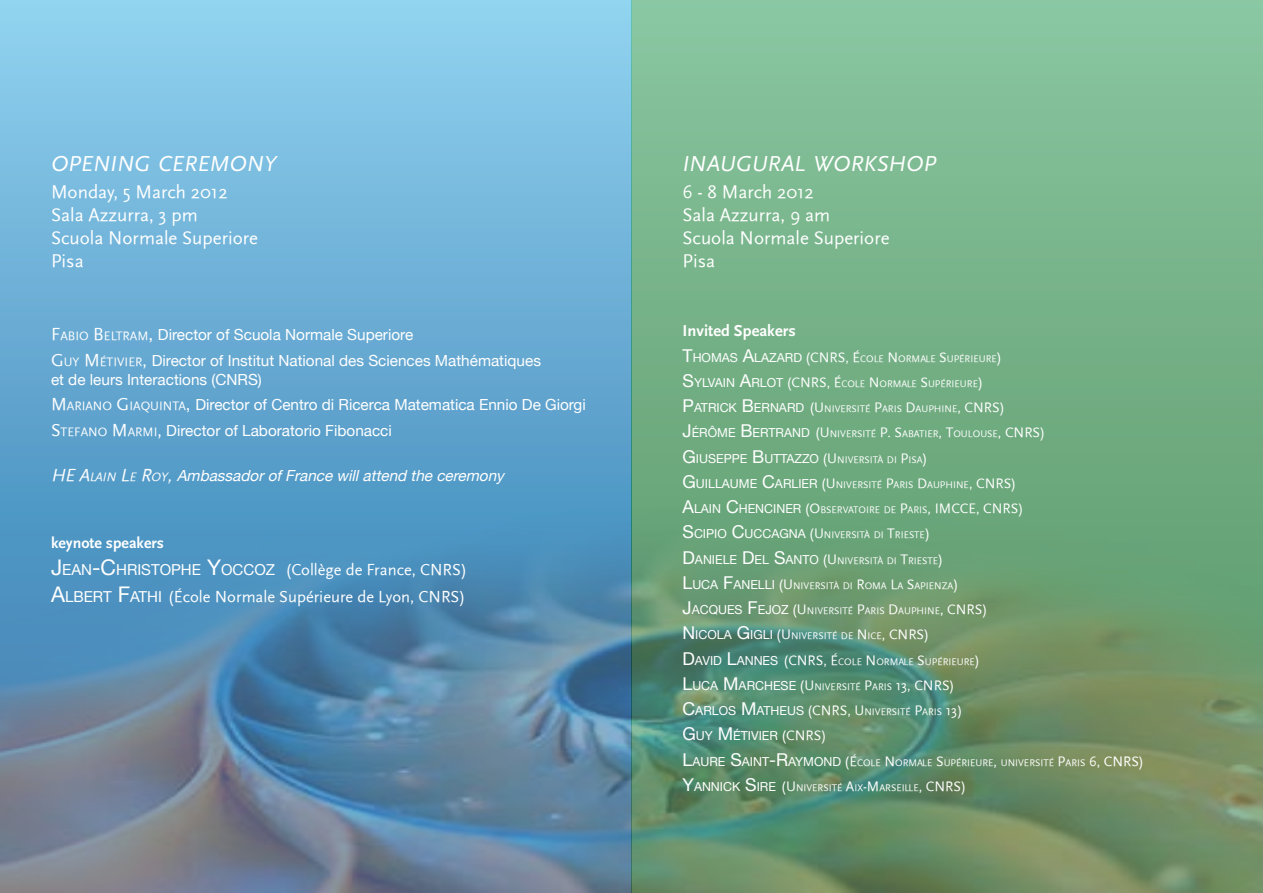
<style>
.page{position:relative;width:1263px;height:893px;background:#fff}
.page>*{position:absolute;margin:0;border:0;box-sizing:border-box;transform-origin:0 0}
.t1{font:italic 22.65px "Scala Sans";color:#fff}
.t2{font:18.9px/22.6px "Scala Sans";color:#fff}
.t3{font:16.5px/27px "Scala Sans";color:#fff}
.t4{font:700 16.5px "Scala Sans";color:#fff}
.t5{font:700 15.9px "Scala Sans";color:#fff}
.t6{font:15.3px/25.8px "Helvetica Neue";color:#fff}
.t7{font:italic 15.3px "Helvetica Neue";color:#fff}
.t8{font:12.45px "Helvetica Neue";color:#fff}
.t9{font:9.9px "Scala Sans";color:#fff}
.s1{font-family:"Scala Sans";font-size:18px}
.s2{font-family:"Scala Sans";font-size:12.6px}
.s3{font-size:17.1px}
.s4{font-family:"Helvetica Neue";font-size:21.6px}
.s5{font-family:"Helvetica Neue";font-size:15.15px}
.s6{font-family:"Helvetica Neue";font-size:17.7px}
.s7{font-family:"Helvetica Neue";font-size:12.45px}
.s8{font-size:14.1px}
.s9{font-size:17.7px}
.s10{font-family:"Scala Sans";font-size:14.1px}
.s11{font-family:"Scala Sans";font-size:9.9px}
</style>
<div class="page">
<div style="left:631px;top:0;width:632px;height:893px;background:#82bf98"></div>
<svg style="left:0;top:0;width:631px;height:231px;background:#83c5e5"></svg>
<img style="left:0;top:231px;width:1263px;height:662px">
<h1 class="t1" style="left:51px;top:151px;width:227px">OPENING CEREMONY</h1>
<h2 class="t2" style="left:51px;top:181px;width:209px">Monday, 5 March 2012<br>Sala Azzurra, 3 pm<br>Scuola Normale Superiore<br>Pisa</h2>
<h3 class="t6" style="left:51px;top:322px;width:491px"><span class="s1">F</span><span class="s2">ABIO</span> <span class="s1">B</span> <span class="s2">ELTRAM</span><span class="s3">,</span> Director of Scuola Normale Superiore<br><span class="s1">G</span><span class="s2">UY</span> <span class="s1">M</span> <span class="s2">ÉTIVIER</span><span class="s1">,</span> Director of Institut National des Sciences Mathématiques</h3>
<h3 class="t6" style="left:51px;top:366px;width:536px">et de leurs Interactions (CNRS)<br><span class="s1">M</span> <span class="s2">ARIANO</span> <span class="s1">G</span><span class="s2">IAQUINTA</span><span class="s3">,</span> Director of Centro di Ricerca Matematica Ennio De Giorgi<br><span class="s1">S</span><span class="s2">TEFANO</span> <span class="s1">M</span> <span class="s2">ARMI</span><span class="s1">,</span> Director of Laboratorio Fibonacci</h3>
<h3 class="t7" style="left:51px;top:466px;width:454px"><span class="s1">HE A</span><span class="s2">LAIN</span> <span class="s1">L</span><span class="s2">E</span> <span class="s1">R</span><span class="s2">OY</span><span class="s1">,</span> AmbassadorofFrance willattend the ceremony</h3>
<h3 class="t5" style="left:51px;top:534px;width:114px">keynote speakers</h3>
<h3 class="t3" style="left:51px;top:556px;width:417px"><span class="s4">J</span><span class="s5">EAN</span><span class="s4">-C</span><span class="s5">HRISTOPHE</span> <span class="s4">Y</span><span class="s5">OCCOZ</span> (Collège de France, CNRS)<br><span class="s4">A</span><span class="s5">LBERT</span> <span class="s4">F</span><span class="s5">ATHI</span> (École Normale Supérieure de Lyon, CNRS)</h3>
<h1 class="t1" style="left:682px;top:151px;width:255px">INAUGURAL WORKSHOP</h1>
<h2 class="t2" style="left:682px;top:181px;width:209px">6 - 8 March 2012<br>Sala Azzurra, 9 am<br>Scuola Normale Superiore<br>Pisa</h2>
<h3 class="t4" style="left:682px;top:322px;width:115px">Invited Speakers</h3>
<p class="t9" style="left:682px;top:353px;width:321px"><span class="s6">T</span><span class="s7">HOMAS</span> <span class="s6">A</span><span class="s7">LAZARD</span> <span class="s8">(CNRS, É</span>COLE <span class="s8">N</span> ORMALE <span class="s8">S</span>UPÉRIEURE<span class="s8">)</span></p>
<p class="t9" style="left:682px;top:378px;width:302px"><span class="s6">S</span><span class="s7">YLVAIN</span> <span class="s6">A</span><span class="s7">RLOT</span> <span class="s8">(CNRS, É</span>COLE <span class="s8">N</span> ORMALE <span class="s8">S</span>UPÉRIEURE<span class="s8">)</span></p>
<p class="t9" style="left:682px;top:403px;width:324px"><span class="s6">P</span><span class="s7">ATRICK</span> <span class="s6">B</span><span class="s7">ERNARD</span> <span class="s8">(U</span> NIVERSITÉ <span class="s8">P</span>ARIS <span class="s8">D</span>AUPH INE<span class="s8">, CNRS)</span></p>
<p class="t9" style="left:682px;top:429px;width:364px"><span class="s6">J</span><span class="s7">ÉRÔME</span> <span class="s6">B</span><span class="s7">ERTRAND</span> <span class="s8">(U</span> NIVERSITÉ <span class="s8">P. S</span>ABATIER<span class="s8">, T</span>OULOUSE<span class="s8">, CNRS)</span></p>
<p class="t8" style="left:682px;top:451px;width:247px"><span class="s9">G</span>IUSEPPE <span class="s9">B</span>UTTAZZO <span class="s10">(U</span> <span class="s11">NIVERSITÀ D I</span> <span class="s10">P</span> <span class="s11">ISA</span><span class="s10">)</span></p>
<p class="t9" style="left:682px;top:479px;width:335px"><span class="s6">G</span><span class="s7">UILLAUME</span> <span class="s6">C</span><span class="s7">ARLIER</span> <span class="s8">(U</span> NIVERSITÉ <span class="s8">P</span>ARIS <span class="s8">D</span>AUPH INE<span class="s8">, CNRS)</span></p>
<p class="t9" style="left:682px;top:504px;width:342px"><span class="s6">A</span><span class="s7">LAIN</span> <span class="s6">C</span><span class="s7">HENCINER</span> <span class="s8">(O</span>BSERVATOIRE DE <span class="s8">P</span>ARIS<span class="s8">, IMCCE, CNRS)</span></p>
<p class="t9" style="left:682px;top:530px;width:249px"><span class="s6">S</span><span class="s7">CIPIO</span> <span class="s6">C</span><span class="s7">UCCAGNA</span> <span class="s8">(U</span> NIVERSITÀ D I <span class="s8">T</span>RIESTE<span class="s8">)</span></p>
<p class="t9" style="left:682px;top:555px;width:262px"><span class="s6">D</span><span class="s7">ANIELE</span> <span class="s6">D</span><span class="s7">EL</span> <span class="s6">S</span><span class="s7">ANTO</span> <span class="s8">(U</span> NIVERSITÀ D I <span class="s8">T</span>RIESTE<span class="s8">)</span></p>
<p class="t9" style="left:682px;top:580px;width:278px"><span class="s6">L</span><span class="s7">UCA</span> <span class="s6">F</span><span class="s7">ANELLI</span> <span class="s8">(U</span> NIVERSITÀ D I <span class="s8">R</span>OMA <span class="s8">L</span>A <span class="s8">S</span>APIENZA<span class="s8">)</span></p>
<p class="t9" style="left:682px;top:605px;width:306px"><span class="s6">J</span><span class="s7">ACQUES</span> <span class="s6">F</span><span class="s7">EJOZ</span> <span class="s8">(U</span> NIVERSITÉ <span class="s8">P</span>ARIS <span class="s8">D</span>AUPH INE<span class="s8">, CNRS)</span></p>
<p class="t9" style="left:682px;top:631px;width:248px"><span class="s6">N</span> <span class="s7">ICOLA</span> <span class="s6">G</span><span class="s7">IGLI</span> <span class="s8">(U</span> NIVERSITÉ DE <span class="s8">N</span> ICE<span class="s8">, CNRS)</span></p>
<p class="t9" style="left:682px;top:656px;width:299px"><span class="s6">D</span><span class="s7">AVID</span> <span class="s6">L</span><span class="s7">ANNES</span> <span class="s8">(CNRS, É</span>COLE <span class="s8">N</span> ORMALE <span class="s8">S</span>UPÉRIEURE<span class="s8">)</span></p>
<p class="t9" style="left:682px;top:681px;width:274px"><span class="s6">L</span><span class="s7">UCA</span> <span class="s6">M</span><span class="s7">ARCHESE</span> <span class="s8">(U</span> NIVERSITÉ <span class="s8">P</span>ARIS <span class="s8">13, CNRS)</span></p>
<p class="t9" style="left:682px;top:706px;width:281px"><span class="s6">C</span><span class="s7">ARLOS</span> <span class="s6">M</span><span class="s7">ATHEUS</span> <span class="s8">(CNRS, U</span> NIVERSITÉ <span class="s8">P</span>ARIS <span class="s8">13)</span></p>
<p class="t8" style="left:682px;top:728px;width:146px"><span class="s9">G</span>UY <span class="s9">M</span> ÉTIVIER <span class="s10">(CNRS)</span></p>
<p class="t9" style="left:682px;top:757px;width:463px"><span class="s6">L</span><span class="s7">AURE</span> <span class="s6">S</span><span class="s7">AINT</span><span class="s6">-R</span><span class="s7">AYMOND</span> <span class="s8">(É</span>COLE <span class="s8">N</span> ORMALE <span class="s8">S</span>UPÉRIEURE<span class="s8">,</span> UNIVERSITÉ <span class="s8">P</span>ARIS <span class="s8">6, CNRS)</span></p>
<p class="t9" style="left:682px;top:782px;width:285px"><span class="s6">Y</span><span class="s7">ANNICK</span> <span class="s6">S</span><span class="s7">IRE</span> <span class="s8">(U</span> NIVERSITÉ <span class="s8">A</span>IX<span class="s8">-M</span> ARSEILLE<span class="s8">, CNRS)</span></p>
</div>
